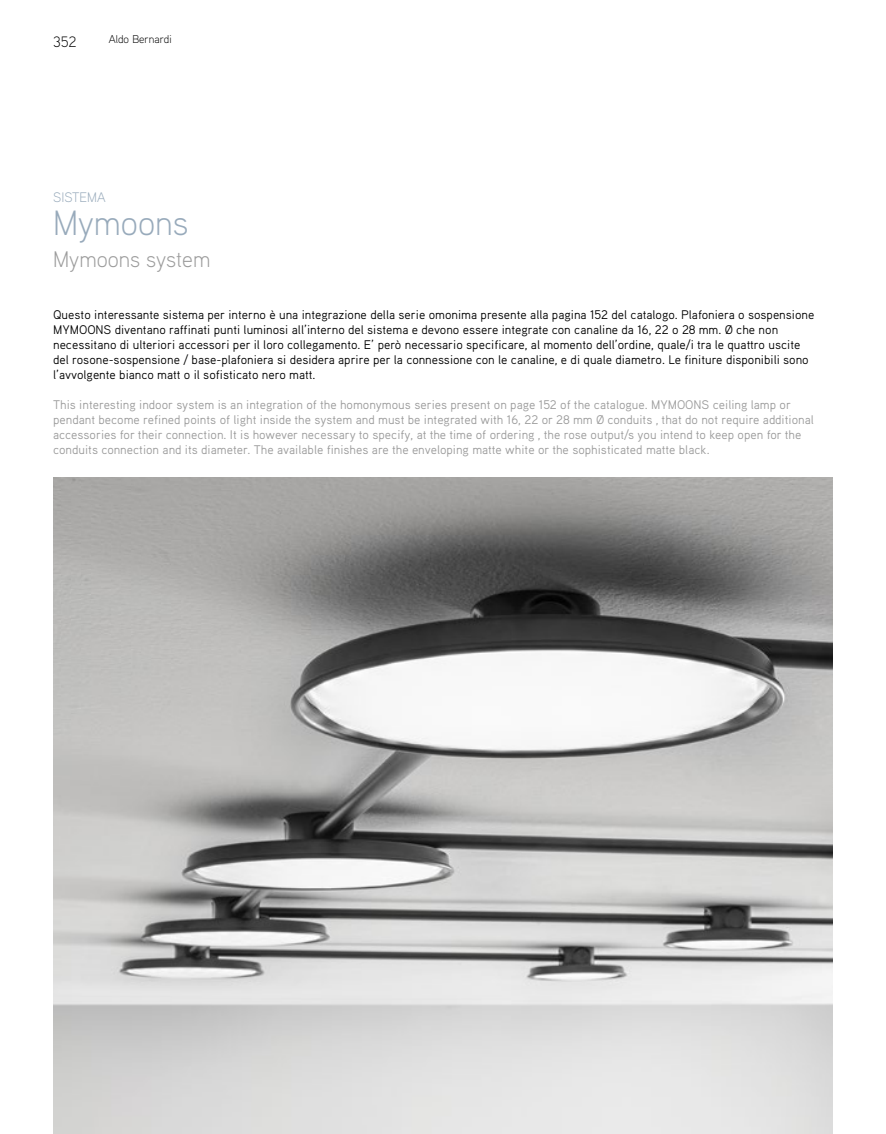
<style>
.page{position:relative;width:886px;height:1134px;background:#fff}
.page>*{position:absolute;margin:0;border:0;box-sizing:border-box;transform-origin:0 0}
.t1{font:300 35px "Aaux Pro";color:#98aabb}
.t2{font:300 22.5px "Aaux Pro";color:#9b9b9b}
.t3{font:300 15px "Aaux Pro";color:#000}
.t4{font:300 13.75px "Aaux Pro";color:#98aabb}
.t5{font:12.5px/15px "Aaux Pro";color:#000}
.t6{font:12.5px/15px "Aaux Pro";color:#9b9b9b}
.t7{font:300 11.25px "Aaux Pro";color:#000}
</style>
<div class="page">
<img style="left:53px;top:477px;width:780px;height:657px">
<p class="t3" style="left:53px;top:32px;width:25px">352</p>
<p class="t7" style="left:109px;top:32px;width:64px">Aldo Bernardi</p>
<p class="t4" style="left:53px;top:189px;width:54px">SISTEMA</p>
<h1 class="t1" style="left:53px;top:201px;width:137px">Mymoons</h1>
<h2 class="t2" style="left:53px;top:245px;width:159px">Mymoons system</h2>
<p class="t5" style="left:53px;top:307px;width:763px">Questo interessante sistema per interno è una integrazione della serie omonima presente alla pagina 152 del catalogo. Plafoniera o sospensione MYMOONS diventano raffinati punti luminosi all’interno del sistema e devono essere integrate con canaline da 16, 22 o 28 mm. Ø che non necessitano di ulteriori accessori per il loro collegamento. E’ però necessario specificare, al momento dell’ordine, quale/i tra le quattro uscite del rosone-sospensione / base-plafoniera si desidera aprire per la connessione con le canaline, e di quale diametro. Le finiture disponibili sono l’avvolgente bianco matt o il sofisticato nero matt.</p>
<p class="t6" style="left:53px;top:397px;width:762px">This interesting indoor system is an integration of the homonymous series present on page 152 of the catalogue. MYMOONS ceiling lamp or pendant become refined points of light inside the system and must be integrated with 16, 22 or 28 mm Ø conduits , that do not require additional accessories for their connection. It is however necessary to specify, at the time of ordering , the rose output/s you intend to keep open for the conduits connection and its diameter. The available finishes are the enveloping matte white or the sophisticated matte black.</p>
</div>
